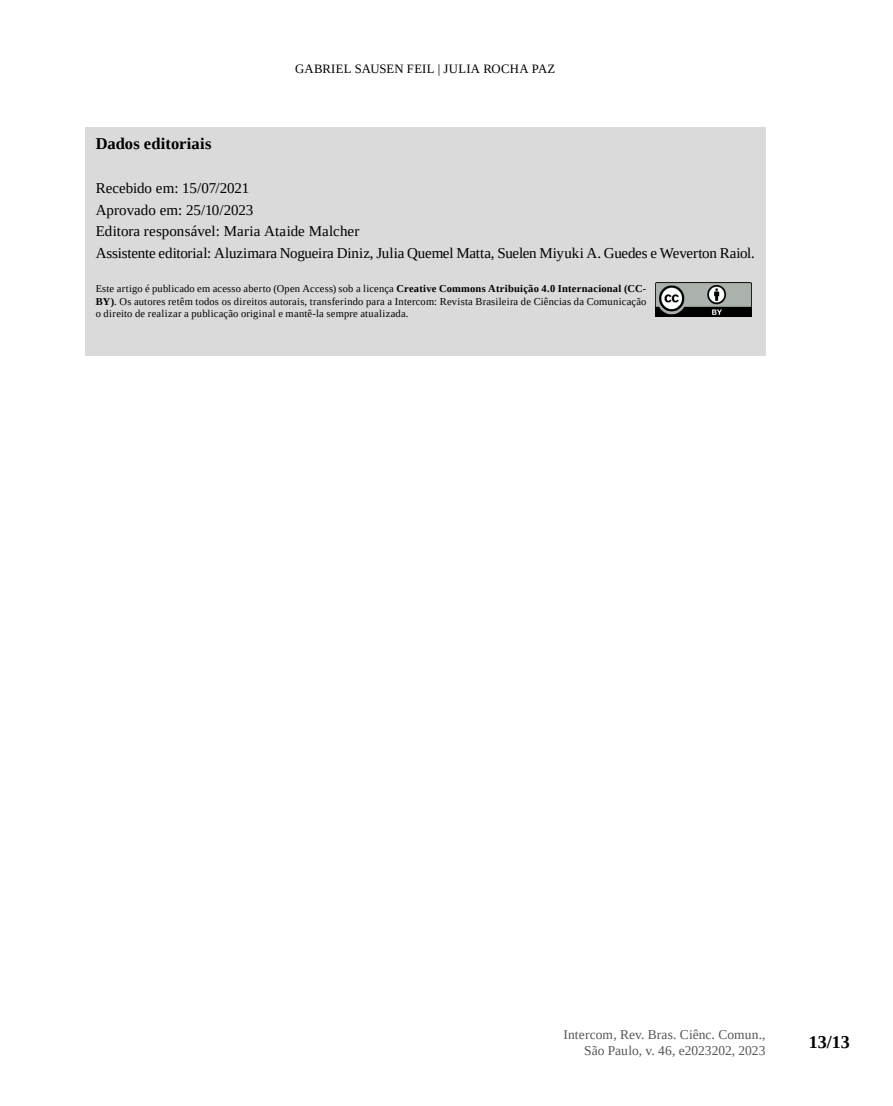
<style>
.page{position:relative;width:893px;height:1106px;background:#fff}
.page>*{position:absolute;margin:0;border:0;box-sizing:border-box;transform-origin:0 0}
.t1{font:700 18px "Liberation Serif";color:#000}
.t2{font:700 16.5px "Liberation Serif";letter-spacing:.01em;color:#000}
.t3{font:15px/21.8px "Liberation Serif";letter-spacing:-.005em;color:#000}
.t4{font:13.5px/16.2px "Liberation Serif";letter-spacing:.005em;color:#575756;text-align:right}
.t5{font:12.75px "Liberation Serif";letter-spacing:.01em;color:#000}
.t6{font:10.5px/12.6px "Liberation Serif";letter-spacing:.025em;color:#000;text-align:justify}
.s1{font-weight:700}
</style>
<div class="page">
<div style="left:85px;top:128px;width:680px;height:227px;background:#dadada"></div>
<img style="left:656px;top:283px;width:95px;height:33px">
<p class="t5" style="left:295px;top:60px;width:262px">GABRIEL SAUSEN FEIL | JULIA ROCHA PAZ</p>
<h2 class="t2" style="left:96px;top:133px;width:117px">Dados editoriais</h2>
<h3 class="t3" style="left:96px;top:177px;width:661px">Recebido em: 15/07/2021<br>Aprovado em: 25/10/2023<br>Editora responsável: Maria Ataide Malcher<br>Assistente editorial: Aluzimara Nogueira Diniz, Julia Quemel Matta, Suelen Miyuki A. Guedes e Weverton Raiol.</h3>
<p class="t6" style="left:96px;top:282px;width:552px">Este artigo é publicado em acesso aberto (Open Access) sob a licença <span class="s1">Creative Commons Atribuição 4.0 Internacional (CC-BY)</span>. Os autores retêm todos os direitos autorais, transferindo para a Intercom: Revista Brasileira de Ciências da Comunicação o direito de realizar a publicação original e mantê-la sempre atualizada.</p>
<p class="t4" style="left:563px;top:1026px;width:204px">Intercom, Rev. Bras. Ciênc. Comun.,<br>São Paulo, v. 46, e2023202, 2023</p>
<h1 class="t1" style="left:809px;top:1030px;width:43px">13/13</h1>
</div>
